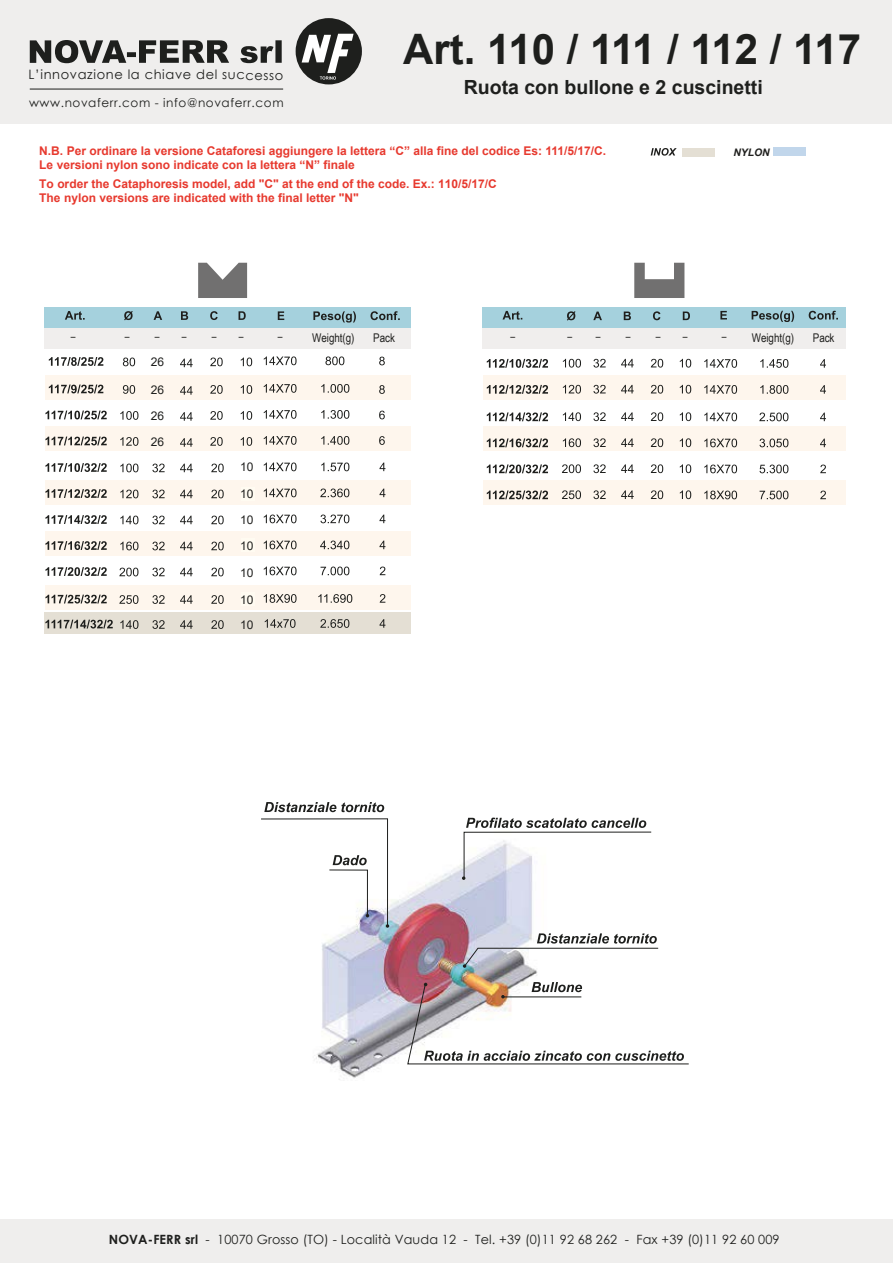
<style>
.page{position:relative;width:893px;height:1263px;background:#fff}
.page>*{position:absolute;margin:0;border:0;box-sizing:border-box;transform-origin:0 0}
.t1{font:700 42px "Arial";letter-spacing:-.025em;color:#1e1f1d}
.t2{font:700 19.5px "Arial";color:#1e1f1d}
.t3{font:12.9px "Century Gothic";letter-spacing:.05em;color:#1e1f1d}
.t4{font:12.75px "Century Gothic";letter-spacing:.01em;color:#1e1f1d}
.t5{font:700 12px/14.4px "Arial";color:#e7392e}
.t6{font:12px "Century Gothic";letter-spacing:.05em;color:#1e1f1d}
.t7{font:12px "Arial Narrow";letter-spacing:-.005em;color:#1f1f1d}
.t8{font:12px/26.2px "Arial";color:#1f1f1d;text-align:justify}
.t9{font:12px/26px "Arial";color:#1e1f1d;text-align:justify}
.t10{font:10.5px "Arial Narrow";color:#1f1f1d}
.t11{font:italic 700 10.35px "Arial";color:#1f1f1d}
.s1{font-weight:700}
</style>
<div class="page">
<div style="left:0;top:1219px;width:893px;height:44px;background:#efeeed"></div>
<div style="left:0;top:0;width:891px;height:124px;background:#efeeed"></div>
<svg style="left:30px;top:40px;width:243px;height:23px"></svg>
<div style="left:275px;top:40px;width:7px;height:23px;background:#1e1f1d"></div>
<div style="left:296px;top:18px;width:66px;height:66px;background:#1e1f1d;border-radius:50%"></div>
<svg style="left:302px;top:34px;width:52px;height:46px"></svg>
<hr style="left:30px;top:89px;width:253px;height:1px;background:#1e1f1d">
<div style="left:44px;top:307px;width:405px;height:41px;background:#f0eeed"></div>
<div style="left:44px;top:307px;width:405px;height:20px;background:#a5d1dd"></div>
<div style="left:482px;top:307px;width:405px;height:41px;background:#f0eeed"></div>
<div style="left:482px;top:307px;width:405px;height:20px;background:#a5d1dd"></div>
<div style="left:483px;top:376px;width:402px;height:24px;background:#fef6ed"></div>
<div style="left:483px;top:427px;width:402px;height:24px;background:#fef6ed"></div>
<div style="left:483px;top:481px;width:402px;height:24px;background:#fef6ed"></div>
<div style="left:45px;top:376px;width:404px;height:24px;background:#fef6ed"></div>
<div style="left:45px;top:427px;width:404px;height:24px;background:#fef6ed"></div>
<div style="left:45px;top:481px;width:404px;height:24px;background:#fef6ed"></div>
<div style="left:45px;top:532px;width:404px;height:24px;background:#fef6ed"></div>
<div style="left:45px;top:586px;width:404px;height:24px;background:#fef6ed"></div>
<svg style="left:278px;top:311px;width:6px;height:9px"></svg>
<svg style="left:313px;top:311px;width:87px;height:11px"></svg>
<svg style="left:124px;top:311px;width:122px;height:9px"></svg>
<svg style="left:65px;top:311px;width:20px;height:9px"></svg>
<svg style="left:720px;top:311px;width:7px;height:8px"></svg>
<svg style="left:752px;top:311px;width:86px;height:11px"></svg>
<svg style="left:567px;top:311px;width:123px;height:10px"></svg>
<svg style="left:502px;top:311px;width:20px;height:9px"></svg>
<div style="left:44px;top:612px;width:404px;height:22px;background:#e4dfd4"></div>
<div style="left:411px;top:306px;width:43px;height:468px;background:#fff"></div>
<div style="left:846px;top:304px;width:44px;height:468px;background:#fff"></div>
<svg style="left:651px;top:148px;width:26px;height:8px"></svg>
<div style="left:682px;top:148px;width:32px;height:8px;background:#e4dfd4"></div>
<div style="left:774px;top:148px;width:32px;height:8px;background:#c1d6eb"></div>
<svg style="left:704px;top:359px;width:122px;height:9px"></svg>
<svg style="left:704px;top:385px;width:122px;height:9px"></svg>
<svg style="left:704px;top:413px;width:122px;height:8px"></svg>
<svg style="left:704px;top:439px;width:122px;height:8px"></svg>
<svg style="left:704px;top:465px;width:122px;height:8px"></svg>
<svg style="left:704px;top:491px;width:122px;height:8px"></svg>
<svg style="left:563px;top:359px;width:128px;height:9px"></svg>
<svg style="left:563px;top:385px;width:128px;height:9px"></svg>
<svg style="left:563px;top:412px;width:128px;height:9px"></svg>
<svg style="left:563px;top:438px;width:128px;height:9px"></svg>
<svg style="left:562px;top:464px;width:129px;height:9px"></svg>
<svg style="left:562px;top:490px;width:129px;height:9px"></svg>
<svg style="left:487px;top:359px;width:61px;height:9px"></svg>
<svg style="left:487px;top:385px;width:61px;height:9px"></svg>
<svg style="left:487px;top:412px;width:61px;height:9px"></svg>
<svg style="left:487px;top:438px;width:61px;height:9px"></svg>
<svg style="left:487px;top:464px;width:61px;height:9px"></svg>
<svg style="left:487px;top:490px;width:61px;height:9px"></svg>
<svg style="left:120px;top:464px;width:104px;height:8px"></svg>
<svg style="left:120px;top:490px;width:104px;height:8px"></svg>
<svg style="left:120px;top:516px;width:104px;height:8px"></svg>
<svg style="left:120px;top:542px;width:104px;height:8px"></svg>
<svg style="left:119px;top:568px;width:105px;height:8px"></svg>
<svg style="left:119px;top:595px;width:105px;height:9px"></svg>
<svg style="left:120px;top:620px;width:104px;height:9px"></svg>
<svg style="left:49px;top:357px;width:54px;height:9px"></svg>
<svg style="left:49px;top:384px;width:54px;height:9px"></svg>
<svg style="left:45px;top:411px;width:62px;height:8px"></svg>
<svg style="left:45px;top:437px;width:62px;height:8px"></svg>
<svg style="left:45px;top:463px;width:62px;height:9px"></svg>
<svg style="left:45px;top:489px;width:62px;height:9px"></svg>
<svg style="left:45px;top:515px;width:62px;height:9px"></svg>
<svg style="left:45px;top:541px;width:62px;height:9px"></svg>
<svg style="left:45px;top:567px;width:62px;height:9px"></svg>
<svg style="left:45px;top:595px;width:62px;height:8px"></svg>
<svg style="left:45px;top:620px;width:68px;height:8px"></svg>
<svg style="left:264px;top:356px;width:80px;height:9px"></svg>
<svg style="left:264px;top:384px;width:85px;height:9px"></svg>
<svg style="left:264px;top:410px;width:85px;height:9px"></svg>
<svg style="left:264px;top:436px;width:85px;height:9px"></svg>
<svg style="left:264px;top:462px;width:121px;height:9px"></svg>
<svg style="left:264px;top:488px;width:121px;height:9px"></svg>
<svg style="left:264px;top:514px;width:121px;height:9px"></svg>
<svg style="left:264px;top:540px;width:121px;height:9px"></svg>
<svg style="left:264px;top:567px;width:121px;height:8px"></svg>
<svg style="left:264px;top:594px;width:121px;height:9px"></svg>
<svg style="left:265px;top:619px;width:120px;height:9px"></svg>
<svg style="left:379px;top:357px;width:6px;height:8px"></svg>
<svg style="left:379px;top:385px;width:6px;height:9px"></svg>
<svg style="left:379px;top:411px;width:6px;height:8px"></svg>
<svg style="left:379px;top:436px;width:6px;height:9px"></svg>
<svg style="left:123px;top:357px;width:129px;height:10px"></svg>
<svg style="left:123px;top:385px;width:129px;height:10px"></svg>
<svg style="left:120px;top:411px;width:132px;height:10px"></svg>
<svg style="left:120px;top:437px;width:132px;height:10px"></svg>
<img style="left:316px;top:864px;width:222px;height:216px">
<svg style="left:264px;top:802px;width:120px;height:10px"></svg>
<svg style="left:261px;top:818px;width:128px;height:110px"></svg>
<svg style="left:407px;top:982px;width:282px;height:83px"></svg>
<svg style="left:463px;top:933px;width:196px;height:35px"></svg>
<svg style="left:462px;top:818px;width:190px;height:62px"></svg>
<div style="left:241px;top:487px;width:14px;height:14px;background:#fffbf1"></div>
<div style="left:241px;top:538px;width:14px;height:14px;background:#fffbf1"></div>
<div style="left:241px;top:592px;width:14px;height:14px;background:#fffbf1"></div>
<svg style="left:198px;top:263px;width:49px;height:35px;background:#878686"></svg>
<svg style="left:634px;top:263px;width:50px;height:35px"></svg>
<p class="t3" style="left:29px;top:66px;width:256px">L’innovazione la chiave del successo</p>
<p class="t6" style="left:29px;top:94px;width:256px">www.novaferr.com - info@novaferr.com</p>
<h1 class="t1" style="left:403px;top:20px;width:459px">Art. 110 / 111 / 112 / 117</h1>
<h2 class="t2" style="left:464px;top:73px;width:301px">Ruota con bullone e 2 cuscinetti</h2>
<p class="t5" style="left:39px;top:144px;width:568px">N.B. Per ordinare la versione Cataforesi aggiungere la lettera “C” alla fine del codice Es: 111/5/17/C.</p>
<p class="t5" style="left:39px;top:177px;width:459px">To order the Cataphoresis model, add "C" at the end of the code. Ex.: 110/5/17/C<br>The nylon versions are indicated with the final letter "N"</p>
<p class="t5" style="left:39px;top:158px;width:317px">Le versioni nylon sono indicate con la lettera “N” finale</p>
<p class="t11" style="left:733px;top:145px;width:38px">NYLON</p>
<p class="t10" style="left:71px;top:329px;width:6px">–</p>
<p class="t10" style="left:125px;top:329px;width:6px">–</p>
<p class="t10" style="left:155px;top:329px;width:33px">– –</p>
<p class="t10" style="left:212px;top:329px;width:33px">– –</p>
<p class="t10" style="left:278px;top:329px;width:6px">–</p>
<p class="t7" style="left:312px;top:329px;width:44px">Weight(g)</p>
<p class="t7" style="left:373px;top:329px;width:23px">Pack</p>
<p class="t10" style="left:510px;top:329px;width:6px">–</p>
<p class="t10" style="left:567px;top:329px;width:35px">– –</p>
<p class="t10" style="left:626px;top:329px;width:6px">–</p>
<p class="t10" style="left:656px;top:329px;width:33px">– –</p>
<p class="t7" style="left:722px;top:329px;width:74px"><sup>–</sup> Weight(g)</p>
<p class="t7" style="left:813px;top:329px;width:23px">Pack</p>
<p class="t9" style="left:151px;top:349px;width:15px">26</p>
<p class="t9" style="left:151px;top:377px;width:15px">26<br>26<br>26</p>
<p class="t8" style="left:240px;top:454px;width:15px">10</p>
<p class="t8" style="left:240px;top:481px;width:15px">10<br>10<br>10<br>10</p>
<p class="t8" style="left:240px;top:588px;width:15px;line-height:24.6px">10<br>10</p>
<p class="t4" style="left:109px;top:1230px;width:672px"><span class="s1">NOVA-FERR srl</span> - 10070 Grosso (TO) - Località Vauda 12 - Tel. +39 (0)11 92 68 262 - Fax +39 (0)11 92 60 009</p>
</div>
